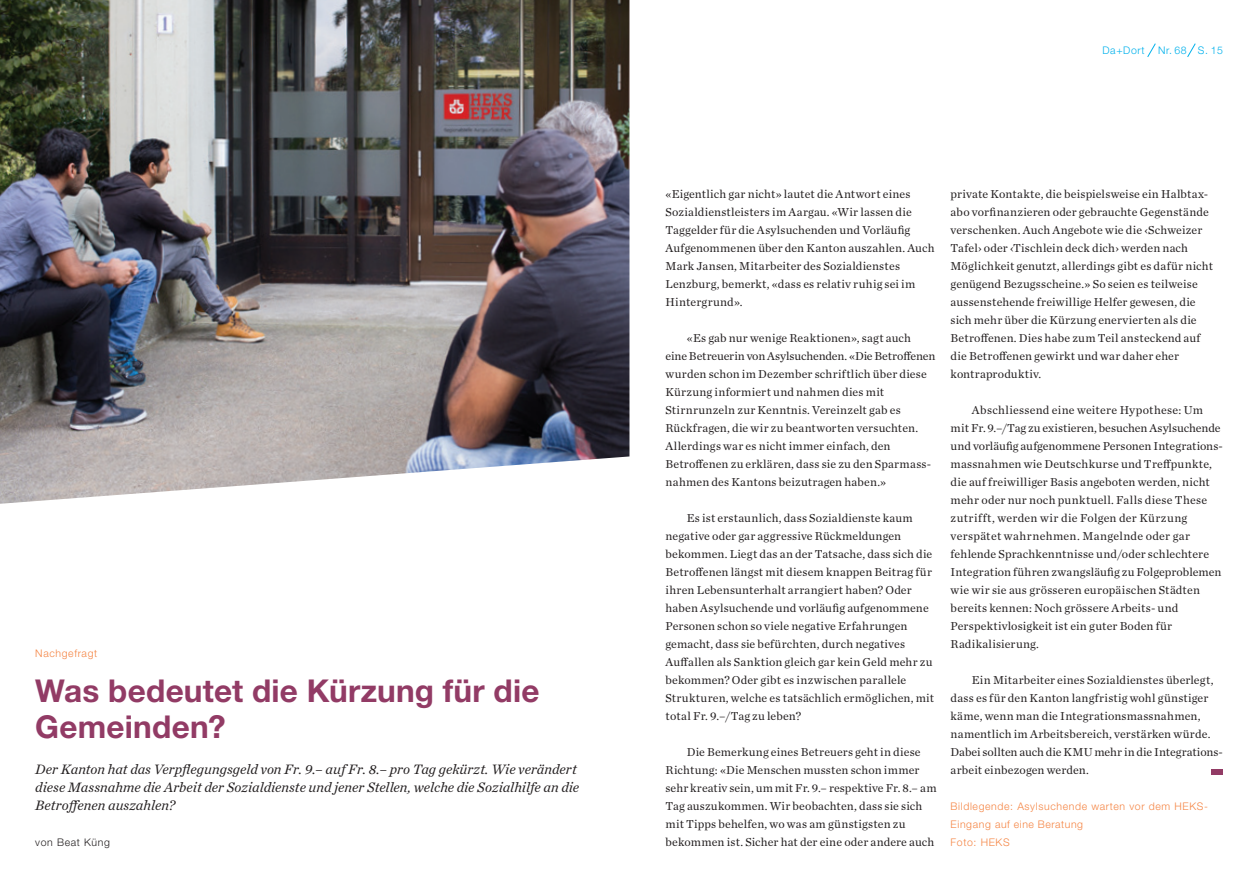
<style>
.page{position:relative;width:1259px;height:893px;background:#fff}
.page>*{position:absolute;margin:0;border:0;box-sizing:border-box;transform-origin:0 0}
.t1{font:700 31.5px/36px "Helvetica Neue LT Std";letter-spacing:.01em;color:#923b65}
.t2{font:italic 14.25px/18px "Chronicle Text G1";color:#231f20}
.t3{font:12px/18px "Chronicle Text G1";letter-spacing:.015em;color:#231f20}
.t4{font:300 10.5px/18px "Helvetica Neue LT Std";letter-spacing:.06em;color:#f58544}
.t5{font:300 10.5px "Helvetica Neue LT Std";letter-spacing:.06em;color:#00b1ec}
.t6{font:300 10.5px "Helvetica Neue LT Std";letter-spacing:.06em;color:#231f20}
</style>
<div class="page">
<svg style="left:1147px;top:43px;width:8px;height:14px"></svg>
<svg style="left:1187px;top:43px;width:8px;height:14px"></svg>
<div style="left:1211px;top:769px;width:12px;height:6px;background:#923b65"></div>
<img style="left:0;top:0;width:629px;height:504px">
<p class="t4" style="left:35px;top:644px;width:63px">Nachgefragt</p>
<h1 class="t1" style="left:35px;top:672px;width:506px">Was bedeutet die Kürzung für die<br>Gemeinden?</h1>
<p class="t2" style="left:35px;top:759px;width:545px">Der Kanton hat das Verpflegungsgeld von Fr. 9.– auf Fr. 8.– pro Tag gekürzt. Wie verändert diese Massnahme die Arbeit der Sozialdienste und jener Stellen, welche die Sozialhilfe an die<br>Betroffenen auszahlen?</p>
<p class="t6" style="left:35px;top:836px;width:76px">von Beat Küng</p>
<p class="t5" style="left:1102px;top:44px;width:44px">Da+Dort</p>
<p class="t5" style="left:1158px;top:44px;width:66px">Nr. 68 S. 15</p>
<p class="t3" style="left:665px;top:184px;width:271px">«Eigentlich gar nicht» lautet die Antwort eines Sozialdienstleisters im Aargau. «Wir lassen die Taggelder für die Asylsuchenden und Vorläufig Aufgenommenen über den Kanton auszahlen. Auch Mark Jansen, Mitarbeiter des Sozialdienstes Lenzburg, bemerkt, «dass es relativ ruhig sei im Hintergrund».</p>
<p class="t3" style="left:665px;top:328px;width:271px;text-indent:21px">«Es gab nur wenige Reaktionen», sagt auch eine Betreuerin von Asylsuchenden. «Die Betroffenen wurden schon im Dezember schriftlich über diese Kürzung informiert und nahmen dies mit Stirnrunzeln zur Kenntnis. Vereinzelt gab es Rückfragen, die wir zu beantworten versuchten.<br>Allerdings war es nicht immer einfach, den Betroffenen zu erklären, dass sie zu den Sparmass&shy;nahmen des Kantons beizutragen haben.»</p>
<p class="t3" style="left:665px;top:508px;width:270px;text-indent:21px">Es ist erstaunlich, dass Sozialdienste kaum negative oder gar aggressive Rückmeldungen bekommen. Liegt das an der Tatsache, dass sich die Betroffenen längst mit diesem knappen Beitrag für ihren Lebensunterhalt arrangiert haben? Oder haben Asylsuchende und vorläufig aufgenommene Personen schon so viele negative Erfahrungen gemacht, dass sie befürchten, durch negatives Auffallen als Sanktion gleich gar kein Geld mehr zu bekommen? Oder gibt es inzwischen parallele Strukturen, welche es tatsächlich ermöglichen, mit total Fr. 9.–/Tag zu leben?</p>
<p class="t3" style="left:665px;top:742px;width:273px;text-indent:21px">Die Bemerkung eines Betreuers geht in diese Richtung: «Die Menschen mussten schon immer sehr kreativ sein, um mit Fr. 9.– respektive Fr. 8.– am Tag auszukommen. Wir beobachten, dass sie sich mit Tipps behelfen, wo was am günstigsten zu bekommen ist. Sicher hat der eine oder andere auch</p>
<p class="t3" style="left:950px;top:184px;width:264px">private Kontakte, die beispielsweise ein Halbtax&shy;abo vorfinanzieren oder gebrauchte Gegenstände verschenken. Auch Angebote wie die ‹Schweizer Tafel› oder ‹Tischlein deck dich› werden nach Möglichkeit genutzt, allerdings gibt es dafür nicht genügend Bezugsscheine.» So seien es teilweise aussenstehende freiwillige Helfer gewesen, die sich mehr über die Kürzung enervierten als die Betroffenen. Dies habe zum Teil ansteckend auf die Betroffenen gewirkt und war daher eher kontraproduktiv.</p>
<p class="t3" style="left:950px;top:400px;width:274px;text-indent:21px">Abschliessend eine weitere Hypothese: Um mit Fr. 9.–/Tag zu existieren, besuchen Asylsuchende und vorläufig aufgenommene Personen Integrations&shy;massnahmen wie Deutschkurse und Treffpunkte, die auf freiwilliger Basis angeboten werden, nicht mehr oder nur noch punktuell. Falls diese These zutrifft, werden wir die Folgen der Kürzung verspätet wahrnehmen. Mangelnde oder gar fehlende Sprachkenntnisse und/oder schlechtere Integration führen zwangsläufig zu Folgeproblemen wie wir sie aus grösseren europäischen Städten bereits kennen: Noch grössere Arbeits- und Perspektivlosigkeit ist ein guter Boden für Radikalisierung.</p>
<p class="t3" style="left:950px;top:670px;width:274px;text-indent:21px">Ein Mitarbeiter eines Sozialdienstes überlegt, dass es für den Kanton langfristig wohl günstiger käme, wenn man die Integrationsmassnahmen, namentlich im Arbeitsbereich, verstärken würde.<br>Dabei sollten auch die KMU mehr in die Integrations&shy;arbeit einbezogen werden.</p>
<p class="t4" style="left:950px;top:797px;width:259px">Bildlegende: Asylsuchende warten vor dem HEKS-<br>Eingang auf eine Beratung<br>Foto: HEKS</p>
</div>
